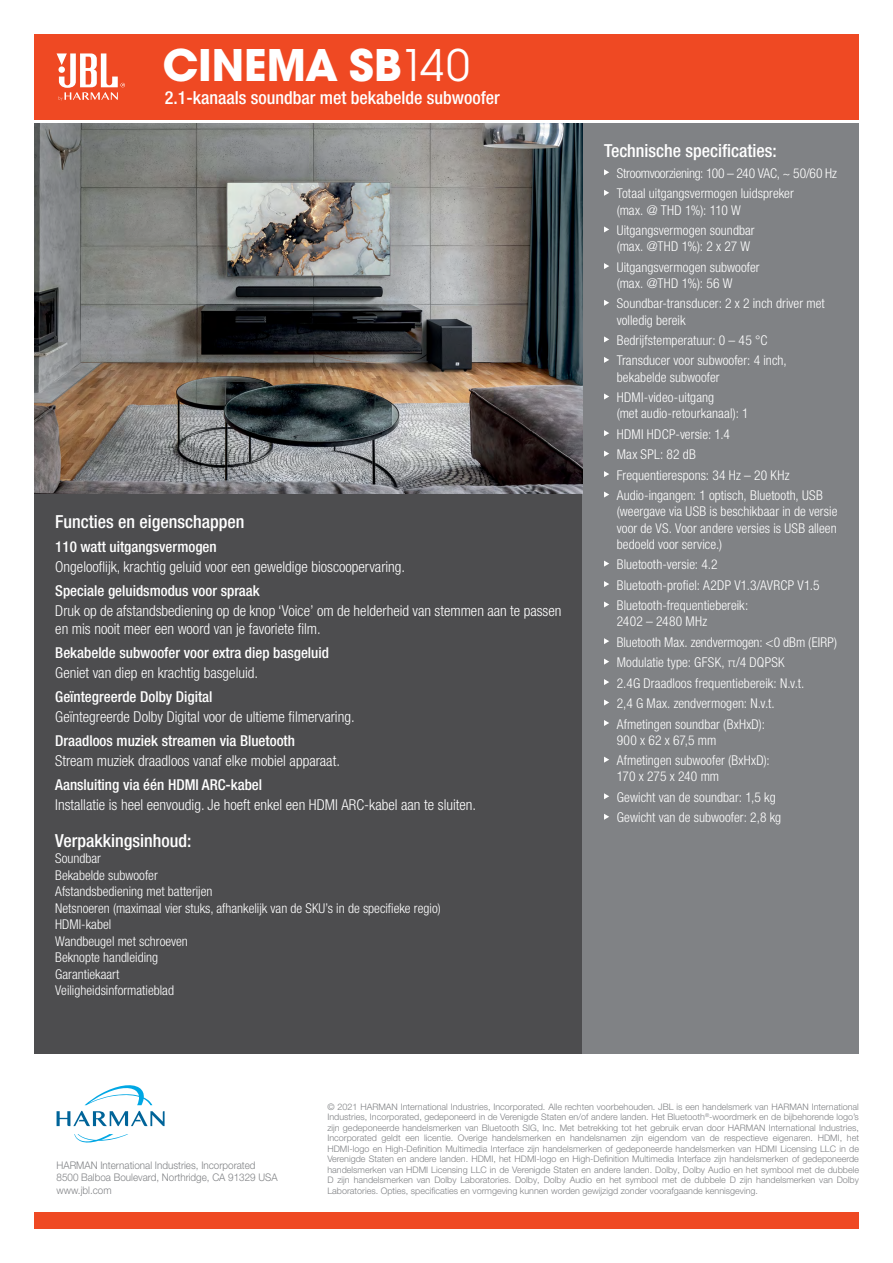
<style>
.page{position:relative;width:893px;height:1263px;background:#fff}
.page>*{position:absolute;margin:0;border:0;box-sizing:border-box;transform-origin:0 0}
.t1{font:700 48px "Avant Gard Goth EF";color:#fff}
.t2{font:500 condensed 18px "Helvetica Neue LT Pro";color:#fff}
.t3{font:300 condensed 15px/18px "Helvetica Neue LT Pro";color:#fff}
.t4{font:500 condensed 15px "Helvetica Neue LT Pro";color:#fff}
.t5{font:300 condensed 13.5px/20.4px "Helvetica Neue LT Pro";letter-spacing:.005em;color:#fff}
.t6{font:300 10.5px/12.6px "Helvetica Neue LT Pro";color:#808285;scale:.94 1}
.t7{font:300 9px/10.5px "Helvetica Neue LT Pro";color:#808285;text-align:justify}
.s1{font-weight:400}
</style>
<div class="page">
<div style="left:34px;top:34px;width:825px;height:85px;background:#ef4923"></div>
<div style="left:34px;top:1213px;width:825px;height:16px;background:#ef4923"></div>
<svg style="left:85px;top:1085px;width:67px;height:20px"></svg>
<svg style="left:74px;top:1134px;width:54px;height:9px"></svg>
<svg style="left:57px;top:1111px;width:108px;height:15px"></svg>
<svg style="left:57px;top:53px;width:68px;height:48px"></svg>
<div style="left:34px;top:494px;width:549px;height:560px;background:#4d4d4f"></div>
<div style="left:583px;top:123px;width:276px;height:931px;background:#808285"></div>
<svg style="left:604px;top:169px;width:5px;height:6px"></svg>
<svg style="left:604px;top:190px;width:5px;height:6px"></svg>
<svg style="left:604px;top:226px;width:5px;height:6px"></svg>
<svg style="left:604px;top:263px;width:5px;height:6px"></svg>
<svg style="left:604px;top:300px;width:5px;height:6px"></svg>
<svg style="left:604px;top:336px;width:5px;height:6px"></svg>
<svg style="left:604px;top:357px;width:5px;height:6px"></svg>
<svg style="left:604px;top:393px;width:5px;height:6px"></svg>
<svg style="left:604px;top:430px;width:5px;height:6px"></svg>
<svg style="left:604px;top:451px;width:5px;height:6px"></svg>
<svg style="left:604px;top:471px;width:5px;height:6px"></svg>
<svg style="left:604px;top:491px;width:5px;height:6px"></svg>
<svg style="left:604px;top:561px;width:5px;height:6px"></svg>
<svg style="left:604px;top:581px;width:5px;height:6px"></svg>
<svg style="left:604px;top:601px;width:5px;height:6px"></svg>
<svg style="left:604px;top:638px;width:5px;height:6px"></svg>
<svg style="left:604px;top:659px;width:5px;height:6px"></svg>
<svg style="left:604px;top:679px;width:5px;height:6px"></svg>
<svg style="left:604px;top:699px;width:5px;height:6px"></svg>
<svg style="left:604px;top:720px;width:5px;height:6px"></svg>
<svg style="left:604px;top:757px;width:5px;height:6px"></svg>
<svg style="left:604px;top:793px;width:5px;height:6px"></svg>
<svg style="left:604px;top:814px;width:5px;height:6px"></svg>
<img style="left:34px;top:123px;width:549px;height:371px">
<h1 class="t1" style="left:163px;top:36px;width:309px">CINEMA SB<span class="s1">140</span></h1>
<h2 class="t2" style="left:165px;top:87px;width:336px">2.1-kanaals soundbar met bekabelde subwoofer</h2>
<h2 class="t2" style="left:55px;top:511px;width:191px">Functies en eigenschappen</h2>
<p class="t4" style="left:55px;top:538px;width:163px">110 watt uitgangsvermogen</p>
<p class="t3" style="left:55px;top:557px;width:351px">Ongelooflijk, krachtig geluid voor een geweldige bioscoopervaring.</p>
<p class="t4" style="left:55px;top:582px;width:206px">Speciale geluidsmodus voor spraak</p>
<p class="t3" style="left:55px;top:602px;width:508px">Druk op de afstandsbediening op de knop ‘Voice’ om de helderheid van stemmen aan te passen en mis nooit meer een woord van je favoriete film.</p>
<p class="t4" style="left:55px;top:644px;width:275px">Bekabelde subwoofer voor extra diep basgeluid</p>
<p class="t3" style="left:55px;top:664px;width:204px">Geniet van diep en krachtig basgeluid.</p>
<p class="t4" style="left:55px;top:688px;width:159px">Geïntegreerde Dolby Digital</p>
<p class="t3" style="left:55px;top:708px;width:301px">Geïntegreerde Dolby Digital voor de ultieme filmervaring.</p>
<p class="t4" style="left:55px;top:732px;width:241px">Draadloos muziek streamen via Bluetooth</p>
<p class="t3" style="left:55px;top:752px;width:286px">Stream muziek draadloos vanaf elke mobiel apparaat.</p>
<p class="t4" style="left:55px;top:776px;width:208px">Aansluiting via één HDMI ARC-kabel</p>
<p class="t3" style="left:55px;top:796px;width:422px">Installatie is heel eenvoudig. Je hoeft enkel een HDMI ARC-kabel aan te sluiten.</p>
<h2 class="t2" style="left:55px;top:830px;width:138px">Verpakkingsinhoud:</h2>
<p class="t5" style="left:55px;top:850px;width:387px;line-height:16.5px">Soundbar<br>Bekabelde subwoofer<br>Afstandsbediening met batterijen<br>Netsnoeren (maximaal vier stuks, afhankelijk van de SKU’s in de specifieke regio)<br>HDMI-kabel<br>Wandbeugel met schroeven<br>Beknopte handleiding<br>Garantiekaart<br>Veiligheidsinformatieblad</p>
<h2 class="t2" style="left:604px;top:140px;width:174px">Technische specificaties:</h2>
<p class="t5" style="left:617px;top:163px;width:221px">Stroomvoorziening: 100 – 240 VAC, ~ 50/60 Hz<br>Totaal uitgangsvermogen luidspreker</p>
<p class="t5" style="left:617px;top:199px;width:139px">(max. @ THD 1%): 110 W<br>Uitgangsvermogen soundbar</p>
<p class="t5" style="left:617px;top:236px;width:144px">(max. @THD 1%): 2 x 27 W<br>Uitgangsvermogen subwoofer</p>
<p class="t5" style="left:617px;top:273px;width:209px">(max. @THD 1%): 56 W<br>Soundbar-transducer: 2 x 2 inch driver met</p>
<p class="t5" style="left:617px;top:309px;width:171px">volledig bereik<br>Bedrijfstemperatuur: 0 – 45 °C<br>Transducer voor subwoofer: 4 inch,</p>
<p class="t5" style="left:617px;top:367px;width:104px">bekabelde subwoofer<br>HDMI-video-uitgang</p>
<p class="t5" style="left:617px;top:403px;width:208px">(met audio-retourkanaal): 1<br>HDMI HDCP-versie: 1.4<br>Max SPL: 82 dB<br>Frequentierespons: 34 Hz – 20 KHz<br>Audio-ingangen: 1 optisch, Bluetooth, USB</p>
<p class="t5" style="left:617px;top:503px;width:222px;line-height:16.2px;text-align:justify">(weergave via USB is beschikbaar in de versie voor de VS. Voor andere versies is USB alleen bedoeld voor service.)</p>
<p class="t5" style="left:617px;top:554px;width:204px">Bluetooth-versie: 4.2<br>Bluetooth-profiel: A2DP V1.3/AVRCP V1.5<br>Bluetooth-frequentiebereik:</p>
<p class="t5" style="left:617px;top:611px;width:222px">2402 – 2480 MHz<br>Bluetooth Max. zendvermogen: &lt;0 dBm (EIRP)<br>Modulatie type: GFSK, π/4 DQPSK<br>2.4G Draadloos frequentiebereik: N.v.t.<br>2,4 G Max. zendvermogen: N.v.t.<br>Afmetingen soundbar (BxHxD):</p>
<p class="t5" style="left:617px;top:730px;width:155px">900 x 62 x 67,5 mm<br>Afmetingen subwoofer (BxHxD):</p>
<p class="t5" style="left:617px;top:766px;width:166px">170 x 275 x 240 mm<br>Gewicht van de soundbar: 1,5 kg<br>Gewicht van de subwoofer: 2,8 kg</p>
<p class="t6" style="left:57px;top:1158px;width:237px">HARMAN International Industries, Incorporated<br>8500 Balboa Boulevard, Northridge, CA 91329 USA www.jbl.com</p>
<p class="t7" style="left:327px;top:1101px;width:533px">© 2021 HARMAN International Industries, Incorporated. Alle rechten voorbehouden. JBL is een handelsmerk van HARMAN International Industries, Incorporated, gedeponeerd in de Verenigde Staten en/of andere landen. Het Bluetooth<sup>®</sup>-woordmerk en de bijbehorende logo’s zijn gedeponeerde handelsmerken van Bluetooth SIG, Inc. Met betrekking tot het gebruik ervan door HARMAN International Industries, Incorporated geldt een licentie. Overige handelsmerken en handelsnamen zijn eigendom van de respectieve eigenaren. HDMI, het HDMI-logo en High-Definition Multimedia Interface zijn handelsmerken of gedeponeerde handelsmerken van HDMI Licensing LLC in de Verenigde Staten en andere landen. HDMI, het HDMI-logo en High-Definition Multimedia Interface zijn handelsmerken of gedeponeerde handelsmerken van HDMI Licensing LLC in de Verenigde Staten en andere landen. Dolby, Dolby Audio en het symbool met de dubbele D zijn handelsmerken van Dolby Laboratories. Dolby, Dolby Audio en het symbool met de dubbele D zijn handelsmerken van Dolby Laboratories. Opties, specificaties en vormgeving kunnen worden gewijzigd zonder voorafgaande kennisgeving.</p>
</div>
